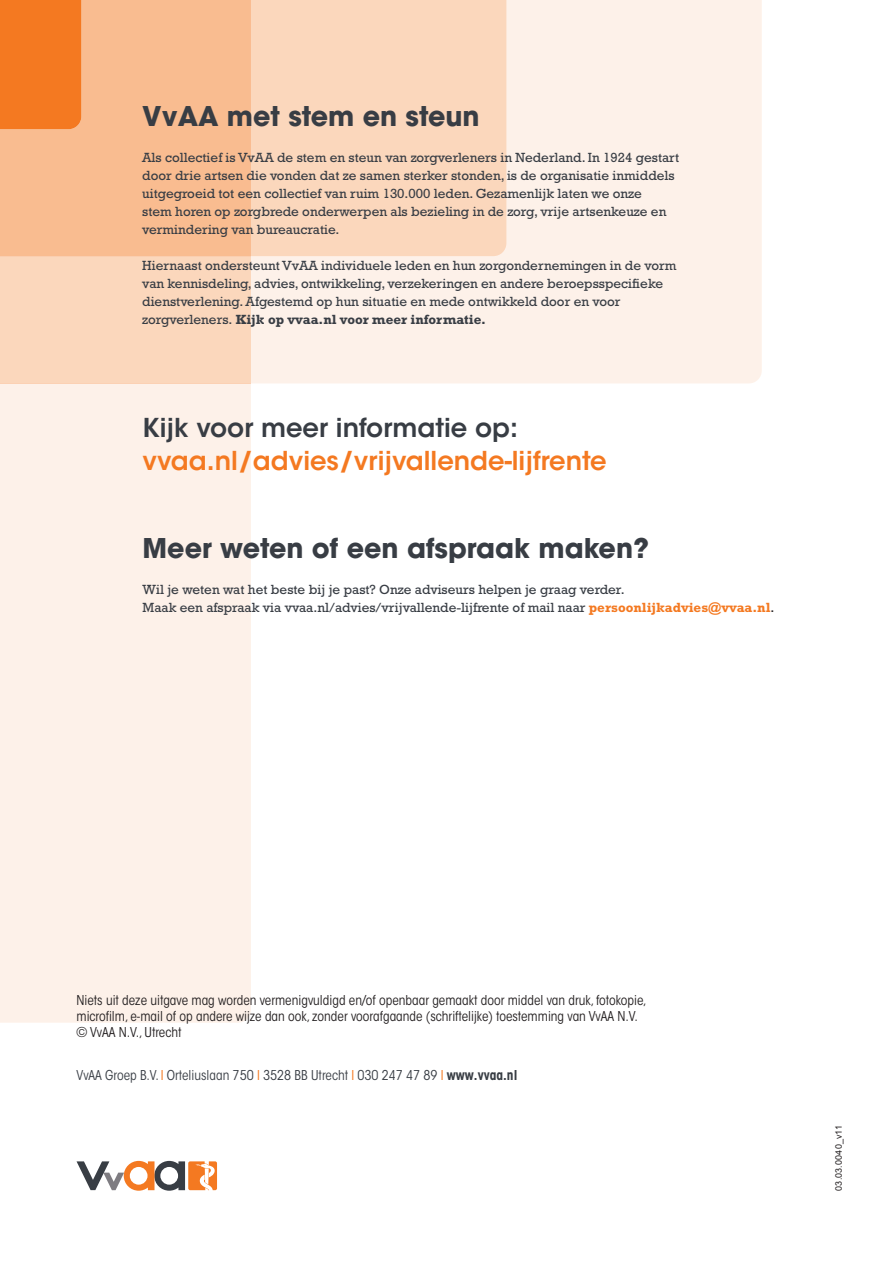
<style>
.page{position:relative;width:893px;height:1263px;background:#fff}
.page>*{position:absolute;margin:0;border:0;box-sizing:border-box;transform-origin:0 0}
.t1{font:700 27px "ITC Avant Garde Std";color:#383d44}
.t2{font:600 25.8px "ITC Avant Garde Std";color:#f47921}
.t3{font:600 25.8px "ITC Avant Garde Std";color:#383d44}
.t4{font:13.5px/18px "Rockwell Std";color:#383d44}
.t5{font:condensed 13.5px/16.2px "ITC Avant Garde Std";color:#231f20}
.t6{font:condensed 13.5px "ITC Avant Garde Std";color:#383d44}
.t7{font:9px "Arial";letter-spacing:.015em;color:#231f20}
.s1{font-weight:700}
.s2{font-weight:700;color:#f47921}
.s3{color:#231f20}
.s4{color:#f47921}
</style>
<div class="page">
<div style="left:0;top:383px;width:251px;height:640px;background:#fdf1e9"></div>
<div style="left:251px;top:0;width:511px;height:383px;background:#fdf1e9"></div>
<div style="left:0;top:256px;width:251px;height:127px;background:#fbd7bc"></div>
<div style="left:251px;top:0;width:255px;height:256px;background:#fbd7bc"></div>
<div style="left:0;top:0;width:251px;height:256px;background:#f9bc90"></div>
<div style="left:0;top:0;width:81px;height:129px;background:#f47921"></div>
<svg style="left:77px;top:1161px;width:140px;height:30px"></svg>
<h1 class="t1" style="left:142px;top:99px;width:339px">VvAA met stem en steun</h1>
<p class="t4" style="left:142px;top:148px;width:538px">Als collectief is VvAA de stem en steun van zorgverleners in Nederland. In 1924 gestart door drie artsen die vonden dat ze samen sterker stonden, is de organisatie inmiddels uitgegroeid tot een collectief van ruim 130.000 leden. Gezamenlijk laten we onze<br>stem horen op zorgbrede onderwerpen als bezieling in de zorg, vrije artsenkeuze en vermindering van bureaucratie.</p>
<p class="t4" style="left:142px;top:256px;width:536px">Hiernaast ondersteunt VvAA individuele leden en hun zorgondernemingen in de vorm van kennisdeling, advies, ontwikkeling, verzekeringen en andere beroepsspecifieke dienstverlening. Afgestemd op hun situatie en mede ontwikkeld door en voor zorgverleners. <span class="s1">Kijk op vvaa.nl voor meer informatie.</span></p>
<h2 class="t3" style="left:143px;top:411px;width:377px">Kijk voor meer informatie op:</h2>
<h2 class="t2" style="left:143px;top:444px;width:466px">vvaa.nl/advies/vrijvallende-lijfrente</h2>
<h1 class="t1" style="left:143px;top:531px;width:508px">Meer weten of een afspraak maken?</h1>
<p class="t4" style="left:143px;top:580px;width:633px">Wil je weten wat het beste bij je past? Onze adviseurs helpen je graag verder.<br>Maak een afspraak via vvaa.nl/advies/vrijvallende-lijfrente of mail naar <span class="s2">persoonlijkadvies@vvaa.nl</span><span class="s3">.</span></p>
<p class="t5" style="left:77px;top:992px;width:572px">Niets uit deze uitgave mag worden vermenigvuldigd en/of openbaar gemaakt door middel van druk, fotokopie, microfilm, e-mail of op andere wijze dan ook, zonder voorafgaande (schriftelijke) toestemming van VvAA N.V. © VvAA N.V., Utrecht</p>
<p class="t6" style="left:77px;top:1067px;width:442px">VvAA Groep B.V. <span class="s4">I</span> Orteliuslaan 750 <span class="s4">I</span> 3528 BB Utrecht <span class="s4">I</span> 030 247 47 89 <span class="s4">I</span> <span class="s1">www.vvaa.nl</span></p>
<p class="t7" style="left:833px;top:1191px;width:67px;rotate:-90deg">03.03.0040_v11</p>
</div>
